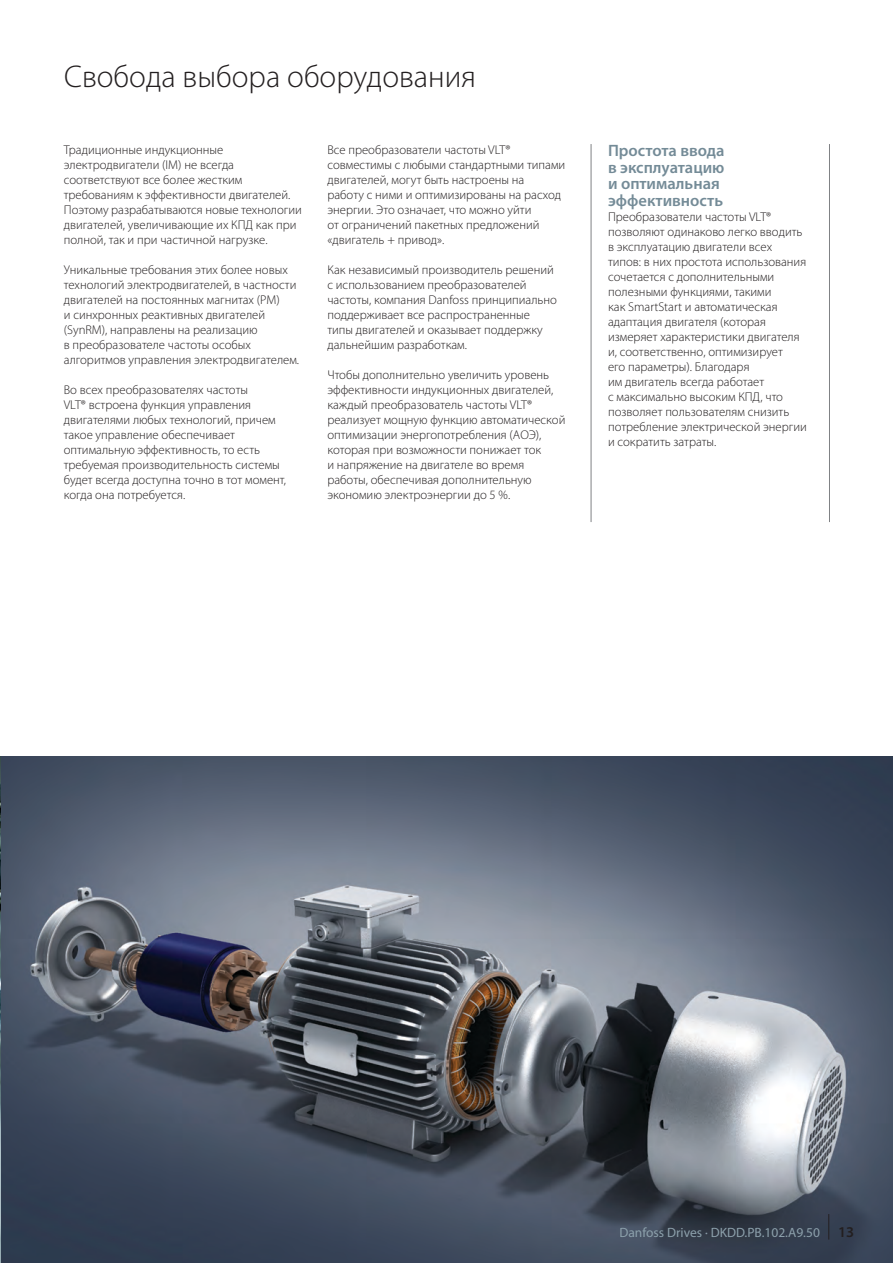
<style>
.page{position:relative;width:893px;height:1263px;background:#fff}
.page>*{position:absolute;margin:0;border:0;box-sizing:border-box;transform-origin:0 0}
.t1{font:300 31.5px "Myriad Pro";color:#231f20}
.t2{font:600 16.5px/16.5px "Myriad Pro";color:#748b97}
.t3{font:13.5px "Myriad Pro";color:#8ca0ab}
.t4{font:300 12.75px/15px "Myriad Pro";color:#231f20}
.s1{font-weight:600;font-size:15px;color:#231f20}
</style>
<div class="page">
<hr style="left:591px;top:144px;width:1px;height:378px;background:#808285">
<hr style="left:829px;top:144px;width:1px;height:378px;background:#808285">
<img style="left:0;top:756px;width:893px;height:507px">
<svg style="left:828px;top:1214px;width:1px;height:25px"></svg>
<h1 class="t1" style="left:64px;top:60px;width:413px">Свобода выбора оборудования</h1>
<p class="t4" style="left:64px;top:142px;width:240px">Традиционные индукционные электродвигатели (IM) не всегда соответствуют все более жестким требованиям к эффективности двигателей.<br>Поэтому разрабатываются новые технологии двигателей, увеличивающие их КПД как при полной, так и при частичной нагрузке.</p>
<p class="t4" style="left:64px;top:262px;width:237px">Уникальные требования этих более новых технологий электродвигателей, в частности двигателей на постоянных магнитах (PM)<br>и синхронных реактивных двигателей (SynRM), направлены на реализацию<br>в преобразователе частоты особых алгоритмов управления электродвигателем.</p>
<p class="t4" style="left:64px;top:382px;width:224px">Во всех преобразователях частоты<br>VLT® встроена функция управления двигателями любых технологий, причем такое управление обеспечивает оптимальную эффективность, то есть требуемая производительность системы будет всегда доступна точно в тот момент, когда она потребуется.</p>
<p class="t4" style="left:327px;top:142px;width:239px">Все преобразователи частоты VLT® совместимы с любыми стандартными типами двигателей, могут быть настроены на<br>работу с ними и оптимизированы на расход энергии. Это означает, что можно уйти<br>от ограничений пакетных предложений «двигатель + привод».</p>
<p class="t4" style="left:327px;top:262px;width:231px">Как независимый производитель решений с использованием преобразователей частоты, компания Danfoss принципиально поддерживает все распространенные типы двигателей и оказывает поддержку дальнейшим разработкам.</p>
<p class="t4" style="left:327px;top:367px;width:240px">Чтобы дополнительно увеличить уровень эффективности индукционных двигателей, каждый преобразователь частоты VLT® реализует мощную функцию автоматической оптимизации энергопотребления (АОЭ), которая при возможности понижает ток<br>и напряжение на двигателе во время работы, обеспечивая дополнительную экономию электроэнергии до 5 %.</p>
<p class="t2" style="left:608px;top:143px;width:118px">Простота ввода в эксплуатацию и оптимальная эффективность</p>
<p class="t4" style="left:608px;top:209px;width:200px">Преобразователи частоты VLT® позволяют одинаково легко вводить в эксплуатацию двигатели всех типов: в них простота использования сочетается с дополнительными полезными функциями, такими<br>как SmartStart и автоматическая адаптация двигателя (которая измеряет характеристики двигателя и, соответственно, оптимизирует<br>его параметры). Благодаря<br>им двигатель всегда работает<br>с максимально высоким КПД, что позволяет пользователям снизить потребление электрической энергии и сократить затраты.</p>
<p class="t3" style="left:619px;top:1225px;width:236px">Danfoss Drives · DKDD.PB.102.A9.50 <span class="s1">13</span></p>
</div>
